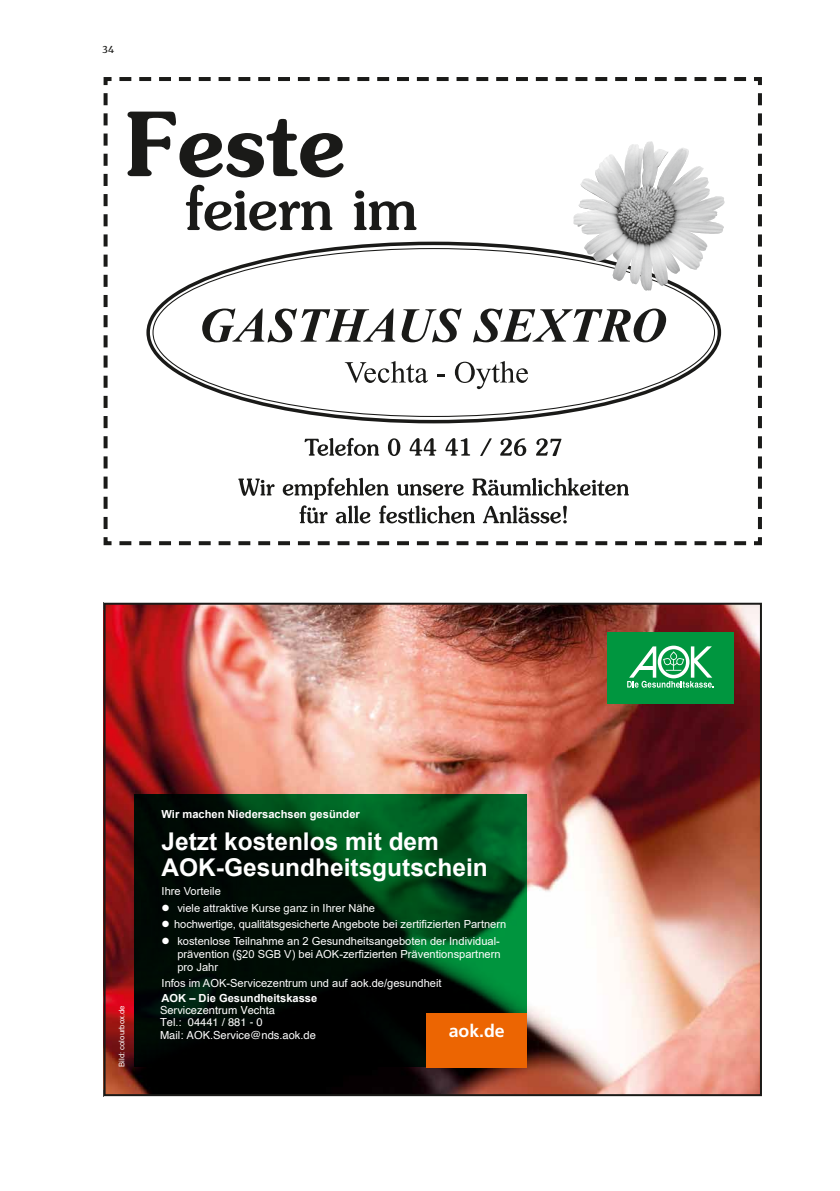
<style>
.page{position:relative;width:840px;height:1191px;background:#fff}
.page>*{position:absolute;margin:0;border:0;box-sizing:border-box;transform-origin:0 0}
.t1{font:700 24.4px/25.6px "Arial";color:#fff}
.t2{font:700 17.6px "Frutiger";color:#fff}
.t3{font:14px "Yrsa";color:#1a1a18}
.t4{font:11.2px/13.4px "Arial";color:#fff;text-align:justify}
.t5{font:11.2px/12.2px "Helvetica";color:#fff}
.t6{font:700 11.2px "Arial";color:#fff}
.t7{font:7.8px "Arial";color:#fff}
</style>
<div class="page">
<svg style="left:103px;top:77px;width:659px;height:469px"></svg>
<img style="left:106px;top:606px;width:652px;height:487px">
<svg style="left:134px;top:794px;width:392px;height:273px;background:#00240e"></svg>
<div style="left:426px;top:1013px;width:101px;height:54px;background:#ec6502"></div>
<div style="left:607px;top:632px;width:126px;height:72px;background:#00963f"></div>
<svg style="left:627px;top:645px;width:86px;height:42px"></svg>
<div style="left:103px;top:603px;width:658px;height:493px;border:2px solid #1a1a18"></div>
<p class="t3" style="left:102px;top:40px;width:14px">34</p>
<p class="t6" style="left:161px;top:806px;width:200px">Wir machen Niedersachsen gesünder</p>
<h1 class="t1" style="left:161px;top:829px;width:327px">Jetzt kostenlos mit dem<br>AOK-Gesundheitsgutschein</h1>
<p class="t4" style="left:161px;top:884px;width:61px">Ihre Vorteile</p>
<p class="t4" style="left:161px;top:901px;width:215px">● viele attraktive Kurse ganz in Ihrer Nähe</p>
<p class="t4" style="left:161px;top:917px;width:346px">● hochwertige, qualitätsgesicherte Angebote bei zertifizierten Partnern</p>
<p class="t4" style="left:177px;top:934px;width:324px;text-indent:-16px">● kostenlose Teilnahme an 2 Gesundheitsangeboten der Individual&shy;prävention (§20 SGB V) bei AOK-zerfizierten Präventionspartnern pro Jahr</p>
<p class="t4" style="left:161px;top:976px;width:281px">Infos im AOK-Servicezentrum und auf aok.de/gesundheit</p>
<p class="t6" style="left:161px;top:990px;width:157px">AOK – Die Gesundheitskasse</p>
<h2 class="t2" style="left:448px;top:1021px;width:58px">aok.de</h2>
<p class="t7" style="left:116px;top:1067px;width:63px;rotate:-90deg">Bild: colourbox.de</p>
<p class="t5" style="left:160px;top:1004px;width:157px">Servicezentrum Vechta<br>Tel.: 04441 / 881 - 0<br>Mail: AOK.Service@nds.aok.de</p>
</div>
